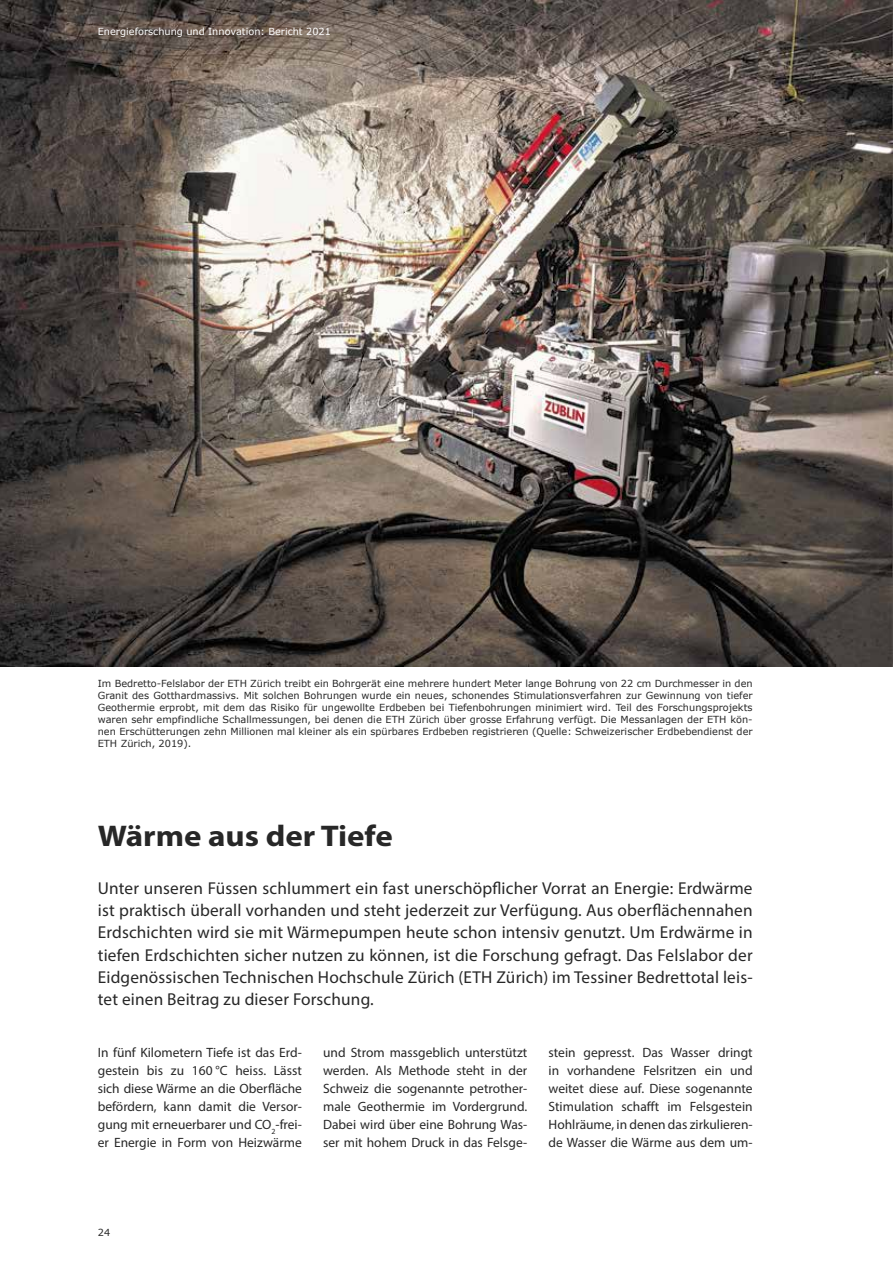
<style>
.page{position:relative;width:893px;height:1263px;background:#fff}
.page>*{position:absolute;margin:0;border:0;box-sizing:border-box;transform-origin:0 0}
.t1{font:700 30px "Myriad Pro";color:#272727;scale:1.1 1}
.t2{font:17.25px/22.2px "Myriad Pro";letter-spacing:.01em;color:#272727;text-align:justify}
.t3{font:13.5px/18px "Myriad Pro";color:#272727;text-align:justify}
.t4{font:9.75px/12px "Verdana";color:#272727;text-align:justify}
.t5{font:9.75px "Verdana";color:#fff}
</style>
<div class="page">
<img style="left:0;top:0;width:893px;height:666px">
<p class="t5" style="left:98px;top:24px;width:235px">Energieforschung und Innovation: Bericht 2021</p>
<p class="t4" style="left:98px;top:677px;width:656px">Im Bedretto-Felslabor der ETH Zürich treibt ein Bohrgerät eine mehrere hundert Meter lange Bohrung von 22 cm Durchmesser in den Granit des Gotthardmassivs. Mit solchen Bohrungen wurde ein neues, schonendes Stimulationsverfahren zur Gewinnung von tiefer Geothermie erprobt, mit dem das Risiko für ungewollte Erdbeben bei Tiefenbohrungen minimiert wird. Teil des Forschungsprojekts waren sehr empfindliche Schallmessungen, bei denen die ETH Zürich über grosse Erfahrung verfügt. Die Messanlagen der ETH kön&shy;nen Erschütterungen zehn Millionen mal kleiner als ein spürbares Erdbeben registrieren (Quelle: Schweizerischer Erdbebendienst der ETH Zürich, 2019).</p>
<h1 class="t1" style="left:98px;top:817px;width:270px">Wärme aus der Tiefe</h1>
<p class="t2" style="left:98px;top:877px;width:656px">Unter unseren Füssen schlummert ein fast unerschöpflicher Vorrat an Energie: Erdwärme ist praktisch überall vorhanden und steht jederzeit zur Verfügung. Aus oberflächennahen Erdschichten wird sie mit Wärmepumpen heute schon intensiv genutzt. Um Erdwärme in tiefen Erdschichten sicher nutzen zu können, ist die Forschung gefragt. Das Felslabor der Eidgenössischen Technischen Hochschule Zürich (ETH Zürich) im Tessiner Bedrettotal leis&shy;tet einen Beitrag zu dieser Forschung.</p>
<h3 class="t3" style="left:98px;top:1043px;width:206px">In fünf Kilometern Tiefe ist das Erd&shy;gestein bis zu 160 °C heiss. Lässt sich diese Wärme an die Oberfläche befördern, kann damit die Versor&shy;gung mit erneuerbarer und CO<sub>2</sub>-frei&shy;er Energie in Form von Heizwärme</h3>
<h3 class="t3" style="left:323px;top:1043px;width:206px">und Strom massgeblich unterstützt werden. Als Methode steht in der Schweiz die sogenannte petrother&shy;male Geothermie im Vordergrund.<br>Dabei wird über eine Bohrung Was&shy;ser mit hohem Druck in das Felsge-</h3>
<h3 class="t3" style="left:549px;top:1043px;width:206px">stein gepresst. Das Wasser dringt in vorhandene Felsritzen ein und weitet diese auf. Diese sogenannte Stimulation schafft im Felsgestein Hohlräume, in denen das zirkulieren&shy;de Wasser die Wärme aus dem um-</h3>
<p class="t4" style="left:98px;top:1226px;width:14px">24</p>
</div>
